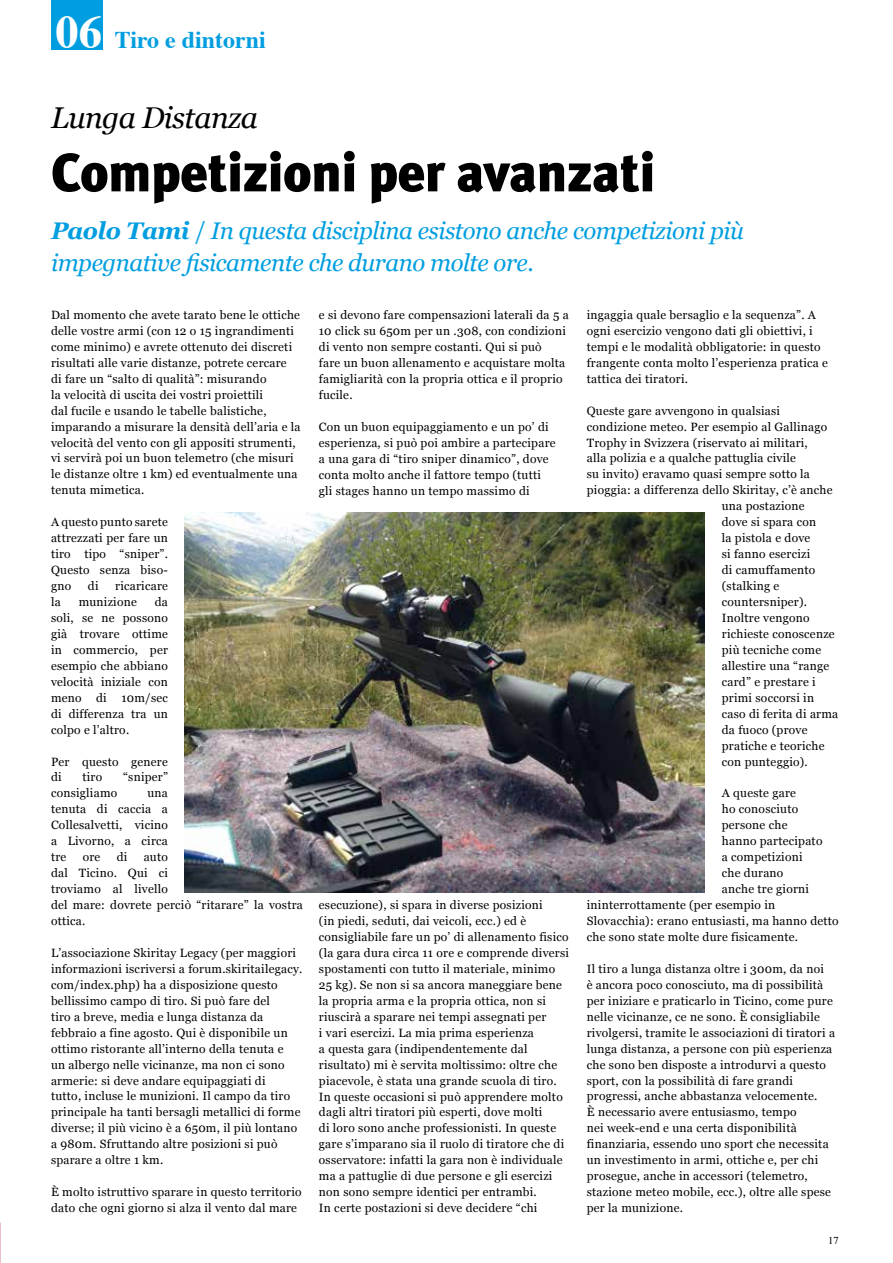
<style>
.page{position:relative;width:893px;height:1263px;background:#fff}
.page>*{position:absolute;margin:0;border:0;box-sizing:border-box;transform-origin:0 0}
.t1{font:900 54px "Meta Plus";letter-spacing:-.01em;color:#000}
.t2{font:italic 30px "Georgia";letter-spacing:-.02em;color:#000}
.t3{font:italic 24px/32px "Georgia";letter-spacing:-.02em;color:#009ee0}
.t4{font:700 24px "Times";color:#009ee0}
.t5{font:12px/15.9px "Georgia";letter-spacing:.02em;color:#000}
.t6{font:10.5px "Times";color:#000}
.s1{font-size:46.5px;color:#fff}
.s2{font-weight:700}
.s3{font-style:normal}
</style>
<div class="page">
<svg style="left:0;top:825px;width:1px;height:438px"></svg>
<div style="left:51px;top:0;width:51px;height:49px;background:#009ee0"></div>
<img style="left:185px;top:512px;width:520px;height:380px">
<h3 class="t4" style="left:56px;top:17px;width:212px"><span class="s1">06</span> Tiro e dintorni</h3>
<h2 class="t2" style="left:51px;top:95px;width:208px">Lunga Distanza</h2>
<h1 class="t1" style="left:51px;top:141px;width:606px">Competizioni per avanzati</h1>
<h3 class="t3" style="left:51px;top:214px;width:694px"><span class="s2">Paolo Tami</span> <span class="s3">/</span> In questa disciplina esistono anche competizioni più impegnative fisicamente che durano molte ore.</h3>
<p class="t5" style="left:51px;top:306px;width:251px">Dal momento che avete tarato bene le ottiche delle vostre armi (con 12 o 15 ingrandimenti come minimo) e avrete ottenuto dei discreti risultati alle varie distanze, potrete cercare<br>di fare un “salto di qualità”: misurando<br>la velocità di uscita dei vostri proiettili<br>dal fucile e usando le tabelle balistiche, imparando a misurare la densità dell’aria e la velocità del vento con gli appositi strumenti, vi servirà poi un buon telemetro (che misuri le distanze oltre 1 km) ed eventualmente una tenuta mimetica.</p>
<p class="t5" style="left:51px;top:514px;width:118px;text-align:justify">A questo punto sarete attrezzati per fare un tiro tipo “sniper”.<br>Questo senza biso&shy;gno</p>
<p class="t5" style="left:587px;top:306px;width:243px">ingaggia quale bersaglio e la sequenza”. A ogni esercizio vengono dati gli obiettivi, i tempi e le modalità obbligatorie: in questo frangente conta molto l’esperienza pratica e tattica dei tiratori.</p>
<p class="t5" style="left:587px;top:402px;width:195px">Queste gare avvengono in qualsiasi</p>
<p class="t5" style="left:587px;top:418px;width:242px">condizione meteo. Per esempio al Gallinago</p>
<p class="t5" style="left:587px;top:434px;width:223px">Trophy in Svizzera (riservato ai militari,</p>
<p class="t5" style="left:587px;top:450px;width:211px">alla polizia e a qualche pattuglia civile</p>
<p class="t5" style="left:587px;top:466px;width:225px">su invito) eravamo quasi sempre sotto la</p>
<p class="t5" style="left:587px;top:482px;width:247px">pioggia: a differenza dello Skiritay, c’è anche</p>
<p class="t5" style="left:722px;top:498px;width:84px">una postazione</p>
<p class="t5" style="left:722px;top:514px;width:96px">dove si spara con</p>
<p class="t5" style="left:722px;top:530px;width:90px">la pistola e dove</p>
<p class="t5" style="left:722px;top:546px;width:90px">si fanno esercizi</p>
<p class="t5" style="left:722px;top:561px;width:95px">di camuffamento</p>
<p class="t5" style="left:722px;top:577px;width:59px">(stalking e</p>
<p class="t5" style="left:722px;top:593px;width:87px">countersniper).</p>
<p class="t5" style="left:722px;top:609px;width:89px">Inoltre vengono</p>
<p class="t5" style="left:722px;top:625px;width:114px">richieste conoscenze</p>
<p class="t5" style="left:722px;top:641px;width:101px">più tecniche come</p>
<p class="t5" style="left:722px;top:657px;width:109px">allestire una “range</p>
<p class="t5" style="left:722px;top:673px;width:95px">card” e prestare i</p>
<p class="t5" style="left:722px;top:689px;width:94px">primi soccorsi in</p>
<p class="t5" style="left:722px;top:705px;width:118px">caso di ferita di arma</p>
<p class="t5" style="left:722px;top:721px;width:87px">da fuoco (prove</p>
<p class="t5" style="left:722px;top:737px;width:104px">pratiche e teoriche</p>
<p class="t5" style="left:722px;top:753px;width:87px">con punteggio).</p>
<p class="t5" style="left:722px;top:785px;width:76px">A queste gare</p>
<p class="t5" style="left:722px;top:801px;width:78px">ho conosciuto</p>
<p class="t5" style="left:722px;top:817px;width:67px">persone che</p>
<p class="t5" style="left:722px;top:833px;width:102px">hanno partecipato</p>
<p class="t5" style="left:722px;top:849px;width:82px">a competizioni</p>
<p class="t5" style="left:722px;top:864px;width:63px">che durano</p>
<p class="t5" style="left:722px;top:880px;width:89px">anche tre giorni</p>
<p class="t5" style="left:587px;top:896px;width:190px">ininterrottamente (per esempio in</p>
<p class="t5" style="left:587px;top:912px;width:253px">Slovacchia): erano entusiasti, ma hanno detto</p>
<p class="t5" style="left:587px;top:928px;width:213px">che sono state molte dure fisicamente.</p>
<p class="t5" style="left:587px;top:960px;width:250px">Il tiro a lunga distanza oltre i 300m, da noi<br>è ancora poco conosciuto, ma di possibilità per iniziare e praticarlo in Ticino, come pure nelle vicinanze, ce ne sono. È consigliabile rivolgersi, tramite le associazioni di tiratori a lunga distanza, a persone con più esperienza che sono ben disposte a introdurvi a questo sport, con la possibilità di fare grandi progressi, anche abbastanza velocemente.<br>È necessario avere entusiasmo, tempo<br>nei week-end e una certa disponibilità finanziaria, essendo uno sport che necessita un investimento in armi, ottiche e, per chi prosegue, anche in accessori (telemetro, stazione meteo mobile, ecc.), oltre alle spese per la munizione.</p>
<p class="t5" style="left:319px;top:306px;width:251px">e si devono fare compensazioni laterali da 5 a 10 click su 650m per un .308, con condizioni di vento non sempre costanti. Qui si può<br>fare un buon allenamento e acquistare molta famigliarità con la propria ottica e il proprio fucile.</p>
<p class="t5" style="left:319px;top:418px;width:238px">Con un buon equipaggiamento e un po’ di esperienza, si può poi ambire a partecipare a una gara di “tiro sniper dinamico”, dove conta molto anche il fattore tempo (tutti gli stages hanno un tempo massimo di</p>
<p class="t5" style="left:88px;top:577px;width:12px">di</p>
<p class="t5" style="left:115px;top:577px;width:54px">ricaricare</p>
<p class="t5" style="left:51px;top:593px;width:118px;text-align:justify;text-indent:104px">da soli, se ne possono già trovare ottime in commercio, per esempio che abbiano velocità iniziale con meno di 10m/sec di differenza tra un colpo e l’altro.</p>
<p class="t5" style="left:51px;top:753px;width:118px">Per questo genere di</p>
<p class="t5" style="left:51px;top:593px;width:11px">la</p>
<p class="t5" style="left:79px;top:593px;width:60px">munizione</p>
<p class="t5" style="left:82px;top:769px;width:21px">tiro</p>
<p class="t5" style="left:123px;top:769px;width:46px">“sniper”</p>
<p class="t5" style="left:51px;top:785px;width:68px">consigliamo</p>
<p class="t5" style="left:51px;top:785px;width:118px;text-align:justify;text-indent:96px">una tenuta di caccia a Collesalvetti, vicino a Livorno, a circa tre</p>
<p class="t5" style="left:83px;top:849px;width:19px">ore</p>
<p class="t5" style="left:117px;top:849px;width:12px">di</p>
<p class="t5" style="left:51px;top:849px;width:253px;text-indent:93px">auto<br>dal Ticino. Qui ci<br>troviamo al livello<br>del mare: dovrete perciò “ritarare” la vostra ottica.</p>
<p class="t5" style="left:51px;top:944px;width:253px">L’associazione Skiritay Legacy (per maggiori informazioni iscriversi a forum.skiritailegacy. com/index.php) ha a disposizione questo bellissimo campo di tiro. Si può fare del<br>tiro a breve, media e lunga distanza da febbraio a fine agosto. Qui è disponibile un ottimo ristorante all’interno della tenuta e<br>un albergo nelle vicinanze, ma non ci sono armerie: si deve andare equipaggiati di<br>tutto, incluse le munizioni. Il campo da tiro principale ha tanti bersagli metallici di forme diverse; il più vicino è a 650m, il più lontano a 980m. Sfruttando altre posizioni si può sparare a oltre 1 km.</p>
<p class="t5" style="left:51px;top:1183px;width:252px">È molto istruttivo sparare in questo territorio dato che ogni giorno si alza il vento dal mare</p>
<p class="t5" style="left:319px;top:896px;width:252px">esecuzione), si spara in diverse posizioni<br>(in piedi, seduti, dai veicoli, ecc.) ed è consigliabile fare un po’ di allenamento fisico (la gara dura circa 11 ore e comprende diversi spostamenti con tutto il materiale, minimo 25 kg). Se non si sa ancora maneggiare bene la propria arma e la propria ottica, non si riuscirà a sparare nei tempi assegnati per<br>i vari esercizi. La mia prima esperienza<br>a questa gara (indipendentemente dal risultato) mi è servita moltissimo: oltre che piacevole, è stata una grande scuola di tiro.<br>In queste occasioni si può apprendere molto dagli altri tiratori più esperti, dove molti<br>di loro sono anche professionisti. In queste gare s’imparano sia il ruolo di tiratore che di osservatore: infatti la gara non è individuale ma a pattuglie di due persone e gli esercizi non sono sempre identici per entrambi.<br>In certe postazioni si deve decidere “chi</p>
<p class="t6" style="left:828px;top:1230px;width:12px">17</p>
</div>
